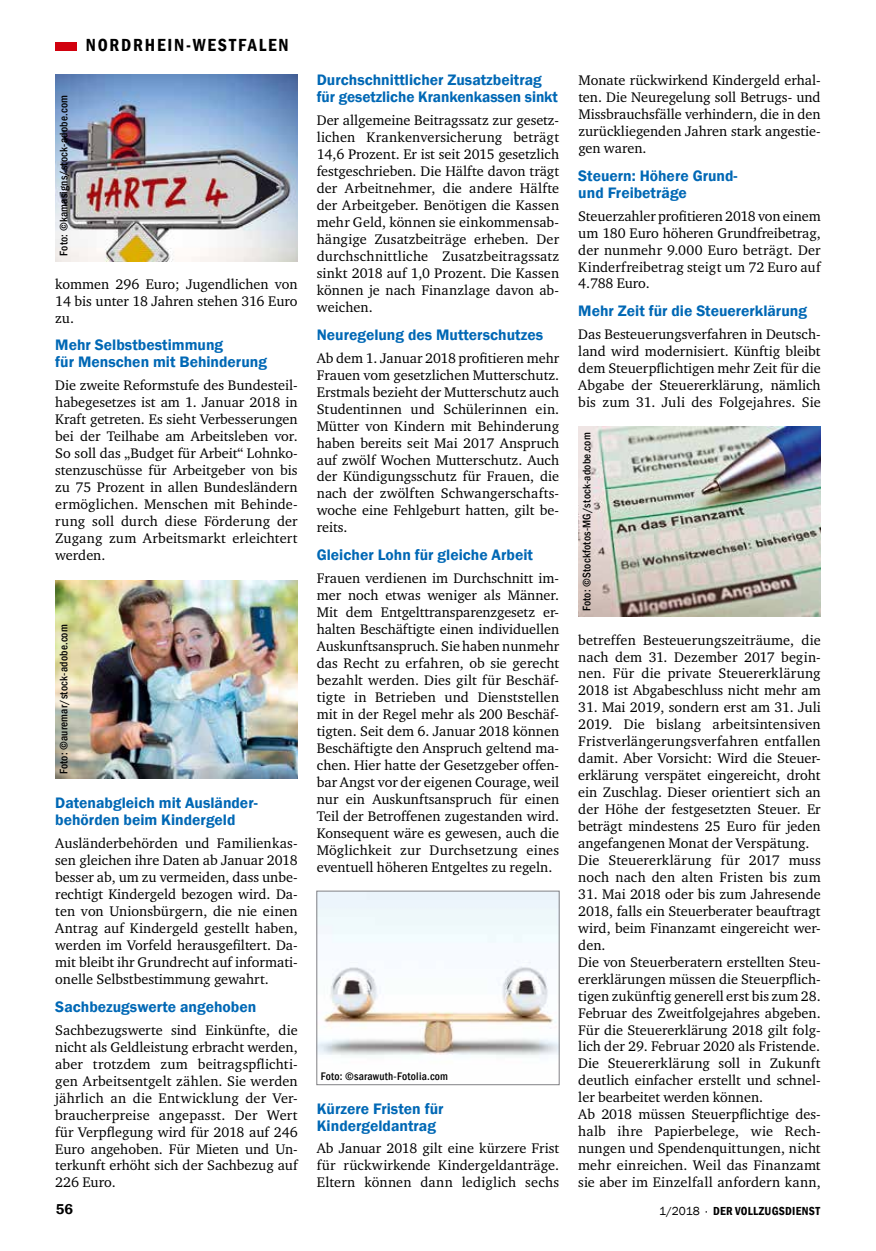
<style>
.page{position:relative;width:876px;height:1251px;background:#fff}
.page>*{position:absolute;margin:0;border:0;box-sizing:border-box;transform-origin:0 0}
.t1{font:600 condensed 18px "Franklin Gothic";letter-spacing:.1em;color:#000}
.t2{font:600 15.6px/17px "Franklin Gothic";color:#0068b5}
.t3{font:600 14.7px "Franklin Gothic";color:#000}
.t4{font:14.25px/17px "Charter ITC";color:#000;text-align:justify}
.t5{font:600 condensed 12px "Franklin Gothic";letter-spacing:.02em;color:#000}
.t6{font:500 condensed 11.25px "Franklin Gothic";letter-spacing:.02em;color:#000}
.s1{font-weight:400;font-stretch:normal}
</style>
<div class="page">
<div style="left:55px;top:43px;width:22px;height:8px;background:#d1010e"></div>
<img style="left:55px;top:74px;width:243px;height:187px">
<img style="left:55px;top:580px;width:243px;height:198px">
<img style="left:318px;top:892px;width:240px;height:164px">
<div style="left:316px;top:890px;width:244px;height:194px;border:1px solid #818084"></div>
<img style="left:578px;top:427px;width:243px;height:189px">
<p class="t1" style="left:86px;top:33px;width:204px">NORDRHEIN-WESTFALEN</p>
<p class="t6" style="left:56px;top:256px;width:162px;rotate:-90deg">Foto: ©kamasigns/stock-adobe.com</p>
<p class="t4" style="left:55px;top:275px;width:244px">kommen 296 Euro; Jugendlichen von 14 bis unter 18 Jahren stehen 316 Euro zu.</p>
<p class="t2" style="left:55px;top:337px;width:213px">Mehr Selbstbestimmung<br>für Menschen mit Behinderung</p>
<p class="t4" style="left:55px;top:377px;width:244px">Die zweite Reformstufe des Bundesteil&shy;habegesetzes ist am 1. Januar 2018 in Kraft getreten. Es sieht Verbesserungen bei der Teilhabe am Arbeitsleben vor.<br>So soll das „Budget für Arbeit“ Lohnko&shy;stenzuschüsse für Arbeitgeber von bis zu 75 Prozent in allen Bundesländern ermöglichen. Menschen mit Behinde&shy;rung soll durch diese Förderung der Zugang zum Arbeitsmarkt erleichtert werden.</p>
<p class="t6" style="left:56px;top:774px;width:152px;rotate:-90deg">Foto: ©auremar/stock-adobe.com</p>
<p class="t2" style="left:55px;top:794px;width:204px">Datenabgleich mit Ausländer&shy;behörden beim Kindergeld</p>
<p class="t4" style="left:55px;top:834px;width:244px">Ausländerbehörden und Familienkas&shy;sen gleichen ihre Daten ab Januar 2018 besser ab, um zu vermeiden, dass unbe&shy;rechtigt Kindergeld bezogen wird. Da&shy;ten von Unionsbürgern, die nie einen Antrag auf Kindergeld gestellt haben, werden im Vorfeld herausgefiltert. Da&shy;mit bleibt ihr Grundrecht auf informati&shy;onelle Selbstbestimmung gewahrt.</p>
<p class="t2" style="left:55px;top:998px;width:203px">Sachbezugswerte angehoben</p>
<p class="t4" style="left:55px;top:1021px;width:244px">Sachbezugswerte sind Einkünfte, die nicht als Geldleistung erbracht werden, aber trotzdem zum beitragspflichti&shy;gen Arbeitsentgelt zählen. Sie werden jährlich an die Entwicklung der Ver&shy;braucherpreise angepasst. Der Wert für Verpflegung wird für 2018 auf 246<br>Euro angehoben. Für Mieten und Un&shy;terkunft erhöht sich der Sachbezug auf 226 Euro.</p>
<p class="t2" style="left:317px;top:72px;width:243px">Durchschnittlicher Zusatzbeitrag für gesetzliche Krankenkassen sinkt</p>
<p class="t4" style="left:317px;top:112px;width:244px">Der allgemeine Beitragssatz zur gesetz&shy;lichen Krankenversicherung beträgt 14,6 Prozent. Er ist seit 2015 gesetzlich festgeschrieben. Die Hälfte davon trägt der Arbeitnehmer, die andere Hälfte der Arbeitgeber. Benötigen die Kassen mehr Geld, können sie einkommensab&shy;hängige Zusatzbeiträge erheben. Der durchschnittliche Zusatzbeitragssatz sinkt 2018 auf 1,0 Prozent. Die Kassen können je nach Finanzlage davon ab&shy;weichen.</p>
<p class="t2" style="left:317px;top:326px;width:228px">Neuregelung des Mutterschutzes</p>
<p class="t4" style="left:317px;top:349px;width:244px">Ab dem 1. Januar 2018 profitieren mehr Frauen vom gesetzlichen Mutterschutz.<br>Erstmals bezieht der Mutterschutz auch Studentinnen und Schülerinnen ein.<br>Mütter von Kindern mit Behinderung haben bereits seit Mai 2017 Anspruch auf zwölf Wochen Mutterschutz. Auch der Kündigungsschutz für Frauen, die nach der zwölften Schwangerschafts&shy;woche eine Fehlgeburt hatten, gilt be&shy;reits.</p>
<p class="t2" style="left:317px;top:546px;width:218px">Gleicher Lohn für gleiche Arbeit</p>
<p class="t4" style="left:317px;top:570px;width:244px">Frauen verdienen im Durchschnitt im&shy;mer noch etwas weniger als Männer.<br>Mit dem Entgelttransparenzgesetz er&shy;halten Beschäftigte einen individuellen Auskunftsanspruch. Sie haben nunmehr das Recht zu erfahren, ob sie gerecht bezahlt werden. Dies gilt für Beschäf&shy;tigte in Betrieben und Dienststellen mit in der Regel mehr als 200 Beschäf&shy;tigten. Seit dem 6. Januar 2018 können Beschäftigte den Anspruch geltend ma&shy;chen. Hier hatte der Gesetzgeber offen&shy;bar Angst vor der eigenen Courage, weil nur ein Auskunftsanspruch für einen Teil der Betroffenen zugestanden wird.<br>Konsequent wäre es gewesen, auch die Möglichkeit zur Durchsetzung eines eventuell höheren Entgeltes zu regeln.</p>
<p class="t6" style="left:321px;top:1068px;width:129px">Foto: ©sarawuth-Fotolia.com</p>
<p class="t2" style="left:317px;top:1099px;width:128px">Kürzere Fristen für<br>Kindergeldantrag</p>
<p class="t4" style="left:317px;top:1139px;width:244px">Ab Januar 2018 gilt eine kürzere Frist für rückwirkende Kindergeldanträge.<br>Eltern können dann lediglich sechs</p>
<p class="t4" style="left:578px;top:72px;width:244px">Monate rückwirkend Kindergeld erhal&shy;ten. Die Neuregelung soll Betrugs- und Missbrauchsfälle verhindern, die in den zurückliegenden Jahren stark angestie&shy;gen waren.</p>
<p class="t2" style="left:578px;top:167px;width:160px">Steuern: Höhere Grund&shy;und Freibeträge</p>
<p class="t4" style="left:578px;top:207px;width:244px">Steuerzahler profitieren 2018 von einem um 180 Euro höheren Grundfreibetrag, der nunmehr 9.000 Euro beträgt. Der Kinderfreibetrag steigt um 72 Euro auf 4.788 Euro.</p>
<p class="t2" style="left:578px;top:303px;width:230px">Mehr Zeit für die Steuererklärung</p>
<p class="t4" style="left:578px;top:326px;width:244px">Das Besteuerungsverfahren in Deutsch&shy;land wird modernisiert. Künftig bleibt dem Steuerpflichtigen mehr Zeit für die Abgabe der Steuererklärung, nämlich bis zum 31. Juli des Folgejahres. Sie</p>
<p class="t6" style="left:579px;top:611px;width:180px;rotate:-90deg">Foto: ©Stockfotos-MG/stock-adobe.com</p>
<p class="t4" style="left:578px;top:631px;width:244px">betreffen Besteuerungszeiträume, die nach dem 31. Dezember 2017 begin&shy;nen. Für die private Steuererklärung 2018 ist Abgabeschluss nicht mehr am</p>
<p class="t4" style="left:578px;top:699px;width:244px;text-align:left">31. Mai 2019, sondern erst am 31. Juli 2019. Die bislang arbeitsintensiven Fristverlängerungsverfahren entfallen damit. Aber Vorsicht: Wird die Steuer&shy;erklärung verspätet eingereicht, droht ein Zuschlag. Dieser orientiert sich an der Höhe der festgesetzten Steuer. Er beträgt mindestens 25 Euro für jeden angefangenen Monat der Verspätung.<br>Die Steuererklärung für 2017 muss noch nach den alten Fristen bis zum</p>
<p class="t4" style="left:578px;top:885px;width:244px;text-align:left">31. Mai 2018 oder bis zum Jahresende 2018, falls ein Steuerberater beauftragt wird, beim Finanzamt eingereicht wer&shy;den.<br>Die von Steuerberatern erstellten Steu&shy;ererklärungen müssen die Steuerpflich&shy;tigen zukünftig generell erst bis zum 28.<br>Februar des Zweitfolgejahres abgeben.<br>Für die Steuererklärung 2018 gilt folg&shy;lich der 29. Februar 2020 als Fristende.<br>Die Steuererklärung soll in Zukunft deutlich einfacher erstellt und schnel&shy;ler bearbeitet werden können.<br>Ab 2018 müssen Steuerpflichtige des&shy;halb ihre Papierbelege, wie Rech&shy;nungen und Spendenquittungen, nicht mehr einreichen. Weil das Finanzamt sie aber im Einzelfall anfordern kann,</p>
<p class="t3" style="left:56px;top:1200px;width:19px">56</p>
<p class="t5" style="left:659px;top:1202px;width:162px"><span class="s1">1/2018 ·</span> DER VOLLZUGSDIENST</p>
</div>
